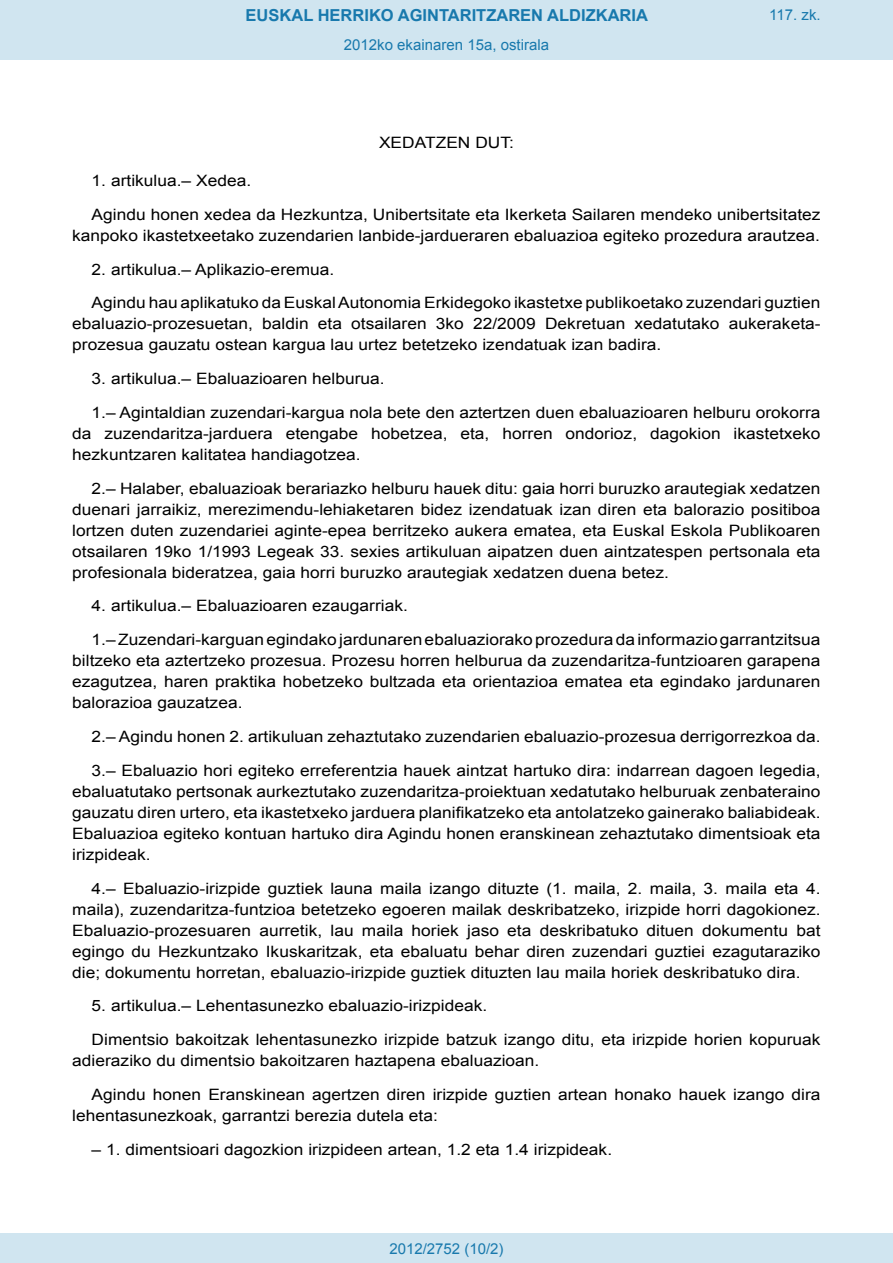
<style>
.page{position:relative;width:893px;height:1263px;background:#fff}
.page>*{position:absolute;margin:0;border:0;box-sizing:border-box;transform-origin:0 0}
.t1{font:700 16.5px "Arial";color:#1879ad}
.BOPVDetalle{font:15.6px/21px "Arial";color:#000;text-align:justify;scale:1.11 1}
.BOPVClave{font:15.6px "Arial";color:#000;scale:1.11 1}
.Paginacion_Centro{font:15px "Arial";color:#1879ad}
</style>
<div class="page">
<div style="left:0;top:0;width:893px;height:60px;background:#d0e5f0"></div>
<div style="left:0;top:1233px;width:893px;height:30px;background:#d0e5f0"></div>
<p class="t1" style="left:246px;top:4px;width:404px">EUSKAL HERRIKO AGINTARITZAREN ALDIZKARIA</p>
<p class="Paginacion_Centro" style="left:344px;top:35px;width:207px">2012ko ekainaren 15a, ostirala</p>
<p class="BOPVClave" style="left:379px;top:132px;width:123px">XEDATZEN DUT:</p>
<p class="Paginacion_Centro" style="left:769px;top:5px;width:53px">117. zk.</p>
<p class="BOPVDetalle" style="left:92px;top:170px;width:145px">1. artikulua.– Xedea.</p>
<p class="BOPVDetalle" style="left:72px;top:204px;width:676px;text-align:right">Agindu honen xedea da Hezkuntza, Unibertsitate eta Ikerketa Sailaren mendeko unibertsitatez kanpoko ikastetxeetako zuzendarien lanbide-jardueraren ebaluazioa egiteko prozedura arautzea.</p>
<p class="BOPVDetalle" style="left:92px;top:259px;width:220px">2. artikulua.– Aplikazio-eremua.</p>
<p class="BOPVDetalle" style="left:72px;top:293px;width:676px;text-indent:19px">Agindu hau aplikatuko da Euskal Autonomia Erkidegoko ikastetxe publikoetako zuzendari guztien ebaluazio-prozesuetan, baldin eta otsailaren 3ko 22/2009 Dekretuan xedatutako aukeraketa&shy;prozesua gauzatu ostean kargua lau urtez betetzeko izendatuak izan badira.</p>
<p class="BOPVDetalle" style="left:92px;top:368px;width:266px">3. artikulua.– Ebaluazioaren helburua.</p>
<p class="BOPVDetalle" style="left:72px;top:402px;width:676px;text-indent:19px">1.– Agintaldian zuzendari-kargua nola bete den aztertzen duen ebaluazioaren helburu orokorra da zuzendaritza-jarduera etengabe hobetzea, eta, horren ondorioz, dagokion ikastetxeko hezkuntzaren kalitatea handiagotzea.</p>
<p class="BOPVDetalle" style="left:72px;top:478px;width:676px;text-indent:19px">2.– Halaber, ebaluazioak berariazko helburu hauek ditu: gaia horri buruzko arautegiak xedatzen duenari jarraikiz, merezimendu-lehiaketaren bidez izendatuak izan diren eta balorazio positiboa lortzen duten zuzendariei aginte-epea berritzeko aukera ematea, eta Euskal Eskola Publikoaren otsailaren 19ko 1/1993 Legeak 33. sexies artikuluan aipatzen duen aintzatespen pertsonala eta profesionala bideratzea, gaia horri buruzko arautegiak xedatzen duena betez.</p>
<p class="BOPVDetalle" style="left:92px;top:596px;width:286px">4. artikulua.– Ebaluazioaren ezaugarriak.</p>
<p class="BOPVDetalle" style="left:72px;top:629px;width:676px;text-indent:19px">1.– Zuzendari-karguan egindako jardunaren ebaluaziorako prozedura da informazio garrantzitsua biltzeko eta aztertzeko prozesua. Prozesu horren helburua da zuzendaritza-funtzioaren garapena ezagutzea, haren praktika hobetzeko bultzada eta orientazioa ematea eta egindako jardunaren balorazioa gauzatzea.</p>
<p class="BOPVDetalle" style="left:92px;top:726px;width:658px">2.– Agindu honen 2. artikuluan zehaztutako zuzendarien ebaluazio-prozesua derrigorrezkoa da.</p>
<p class="BOPVDetalle" style="left:72px;top:760px;width:676px;text-indent:19px">3.– Ebaluazio hori egiteko erreferentzia hauek aintzat hartuko dira: indarrean dagoen legedia, ebaluatutako pertsonak aurkeztutako zuzendaritza-proiektuan xedatutako helburuak zenbateraino gauzatu diren urtero, eta ikastetxeko jarduera planifikatzeko eta antolatzeko gainerako baliabideak.<br>Ebaluazioa egiteko kontuan hartuko dira Agindu honen eranskinean zehaztutako dimentsioak eta irizpideak.</p>
<p class="BOPVDetalle" style="left:72px;top:878px;width:676px;text-indent:19px">4.– Ebaluazio-irizpide guztiek launa maila izango dituzte (1. maila, 2. maila, 3. maila eta 4. maila), zuzendaritza-funtzioa betetzeko egoeren mailak deskribatzeko, irizpide horri dagokionez.<br>Ebaluazio-prozesuaren aurretik, lau maila horiek jaso eta deskribatuko dituen dokumentu bat egingo du Hezkuntzako Ikuskaritzak, eta ebaluatu behar diren zuzendari guztiei ezagutaraziko die; dokumentu horretan, ebaluazio-irizpide guztiek dituzten lau maila horiek deskribatuko dira.</p>
<p class="BOPVDetalle" style="left:92px;top:995px;width:358px">5. artikulua.– Lehentasunezko ebaluazio-irizpideak.</p>
<p class="BOPVDetalle" style="left:72px;top:1029px;width:676px;text-indent:19px">Dimentsio bakoitzak lehentasunezko irizpide batzuk izango ditu, eta irizpide horien kopuruak adieraziko du dimentsio bakoitzaren haztapena ebaluazioan.</p>
<p class="BOPVDetalle" style="left:72px;top:1084px;width:676px;text-indent:19px">Agindu honen Eranskinean agertzen diren irizpide guztien artean honako hauek izango dira lehentasunezkoak, garrantzi berezia dutela eta:</p>
<p class="BOPVDetalle" style="left:92px;top:1139px;width:470px">– 1. dimentsioari dagozkion irizpideen artean, 1.2 eta 1.4 irizpideak.</p>
<p class="Paginacion_Centro" style="left:389px;top:1238px;width:116px">2012/2752 (10/2)</p>
</div>
